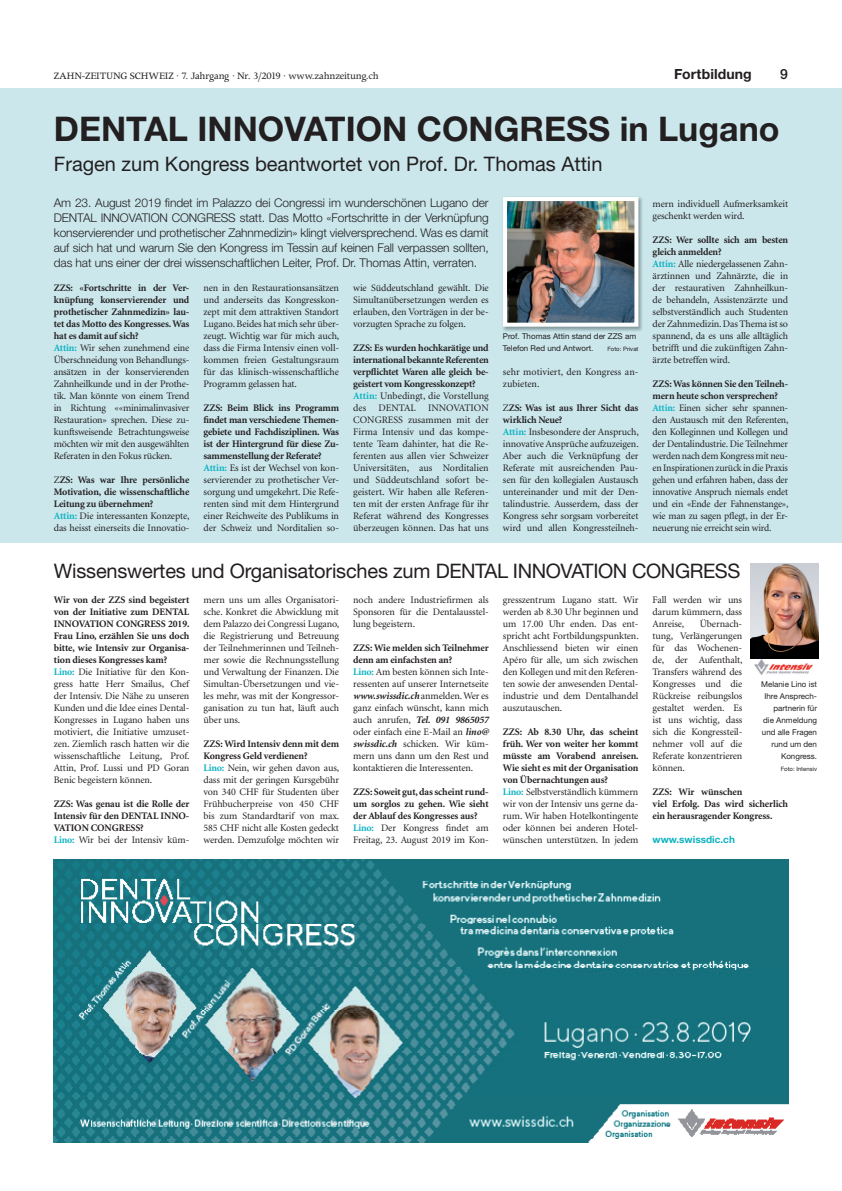
<style>
.page{position:relative;width:842px;height:1191px;background:#fff}
.page>*{position:absolute;margin:0;border:0;box-sizing:border-box;transform-origin:0 0}
.t1{font:700 34px "Helvetica Neue";color:#231f20}
.t2{font:20px "Helvetica Neue";letter-spacing:-.01em;color:#231f20}
.t3{font:700 14px "Helvetica Neue";letter-spacing:.005em;color:#231f20}
.t4{font:500 14px "Helvetica Neue";color:#231f20}
.t5{font:300 12px/15px "Helvetica Neue";letter-spacing:-.01em;color:#231f20;text-align:justify}
.t6{font:11px "Apollo";letter-spacing:-.02em;color:#231f20}
.t7{font:10px/12px "Minion";letter-spacing:-.01em;color:#231f20}
.t8{font:700 10px/12px "Minion";letter-spacing:-.01em;color:#231f20}
.t9{font:700 10px "Helvetica Neue";color:#0eb2c1}
.t10{font:8px/12px "Helvetica Neue";color:#231f20}
.t11{font:6px "Helvetica Neue";color:#231f20}
.s1{font-family:"Apollo MT SC"}
.s2{font-weight:700}
.s3{font-weight:700;color:#0eb2c1}
.s4{font-weight:400}
.s5{color:#0eb2c1}
.s6{font-weight:700;font-style:italic}
</style>
<div class="page">
<div style="left:0;top:88px;width:842px;height:455px;background:#cbe7ec"></div>
<img style="left:503px;top:197px;width:139px;height:134px">
<img style="left:508px;top:202px;width:125px;height:120px">
<div style="left:503px;top:197px;width:135px;height:130px;border:4px solid #fff"></div>
<img style="left:751px;top:563px;width:67px;height:95px">
<img style="left:755px;top:660px;width:58px;height:14px">
<img style="left:54px;top:859px;width:734px;height:284px">
<p class="t6" style="left:54px;top:70px;width:326px"><span class="s1">ZAHN-ZEITUNG SCHWEIZ ·</span> 7. Jahrgang · Nr. 3 / 2019 · www.zahnzeitung.ch</p>
<h3 class="t3" style="left:674px;top:66px;width:79px">Fortbildung</h3>
<h3 class="t4" style="left:780px;top:66px;width:9px">9</h3>
<h1 class="t1" style="left:54px;top:108px;width:727px">DENTAL INNOVATION CONGRESS in Lugano</h1>
<h2 class="t2" style="left:54px;top:152px;width:550px">Fragen zum Kongress beantwortet von Prof. Dr. Thomas Attin</h2>
<p class="t5" style="left:54px;top:195px;width:436px">Am 23. August 2019 findet im Palazzo dei Congressi im wunderschönen Lugano der DENTAL INNOVATION CONGRESS statt. Das Motto «Fortschritte in der Verknüpfung konservierender und prothetischer Zahnmedizin» klingt vielversprechend. Was es damit auf sich hat und warum Sie den Kongress im Tessin auf keinen Fall verpassen sollten, das hat uns einer der drei wissenschaftlichen Leiter, Prof. Dr. Thomas Attin, verraten.</p>
<p class="t7" style="left:653px;top:198px;width:137px">mern individuell Aufmerksamkeit geschenkt werden wird.</p>
<p class="t7" style="left:653px;top:234px;width:137px"><span class="s2">ZZS: Wer sollte sich am besten gleich anmelden?<br></span><span class="s3">Attin:</span> Alle niedergelassenen Zahn&shy;ärztinnen und Zahnärzte, die in der restaurativen Zahnheilkun&shy;de behandeln, Assistenzärzte und selbstverständlich auch Studenten der Zahnmedizin. Das Thema ist so spannend, da es uns alle alltäglich betrifft und die zukünftigen Zahn&shy;ärzte betreffen wird.</p>
<p class="t7" style="left:653px;top:378px;width:137px"><span class="s2">ZZS: Was können Sie den Teilneh&shy;mern heute schon versprechen?<br></span><span class="s3">Attin:</span> Einen sicher sehr spannen&shy;den Austausch mit den Referenten, den Kolleginnen und Kollegen und der Dentalindustrie. Die Teilnehmer werden nach dem Kongress mit neu&shy;en Inspirationen zurück in die Praxis gehen und erfahren haben, dass der innovative Anspruch niemals endet und ein «Ende der Fahnenstange», wie man zu sagen pflegt, in der Er&shy;neuerung nie erreicht sein wird.</p>
<p class="t7" style="left:54px;top:282px;width:137px"><span class="s2">ZZS: «Fortschritte in der Ver&shy;knüpfung konservierender und prothetischer Zahnmedizin» lau&shy;tet das Motto des Kongresses. Was hat es damit auf sich?<br></span><span class="s3">Attin:</span> Wir sehen zunehmend eine<br>Überschneidung von Behandlungs&shy;ansätzen in der konservierenden<br>Zahnheilkunde und in der Prothe&shy;tik. Man könnte von einem Trend in Richtung ««minimalinvasiver<br>Restauration» sprechen. Diese zu&shy;kunftsweisende Betrachtungsweise möchten wir mit den ausgewählten<br>Referaten in den Fokus rücken.</p>
<p class="t8" style="left:54px;top:474px;width:137px"><span class="s4">Z</span>ZS: Was war Ihre persönliche<br>Motivation, die wissenschaftliche<br>Leitung zu übernehmen?<br><span class="s5">Attin:</span> <span class="s4">Die interessanten Konzepte, das heisst einerseits die Innovatio-</span></p>
<p class="t7" style="left:204px;top:282px;width:137px;text-align:justify">nen in den Restaurationsansätzen und anderseits das Kongresskon&shy;zept mit dem attraktiven Standort Lugano. Beides hat mich sehr über&shy;zeugt. Wichtig war für mich auch, dass die Firma Intensiv einen voll&shy;kommen freien Gestaltungsraum für das klinisch-wissenschaftliche Programm gelassen hat.</p>
<p class="t7" style="left:204px;top:402px;width:137px"><span class="s2">ZZS: Beim Blick ins Programm findet man verschiedene Themen&shy;gebiete und Fachdisziplinen. Was ist der Hintergrund für diese Zu&shy;sammenstellung der Referate?<br></span><span class="s3">Attin:</span> Es ist der Wechsel von kon&shy;servierender zu prothetischer Ver&shy;sorgung und umgekehrt. Die Refe&shy;renten sind mit dem Hintergrund einer Reichweite des Publikums in der Schweiz und Norditalien so-</p>
<p class="t7" style="left:353px;top:282px;width:137px;text-align:justify">wie Süddeutschland gewählt. Die Simultanübersetzungen werden es erlauben, den Vorträgen in der be&shy;vorzugten Sprache zu folgen.</p>
<p class="t7" style="left:353px;top:342px;width:137px"><span class="s2">ZZS: Es wurden hochkarätige und international bekannte Referenten verpflichtet Waren alle gleich be&shy;geistert vom Kongresskonzept?<br></span><span class="s3">Attin:</span> Unbedingt, die Vorstellung des DENTAL INNOVATION<br>CONGRESS zusammen mit der<br>Firma Intensiv und das kompe&shy;tente Team dahinter, hat die Re&shy;ferenten aus allen vier Schweizer<br>Universitäten, aus Norditalien und Süddeutschland sofort be&shy;geistert. Wir haben alle Referen&shy;ten mit der ersten Anfrage für ihr<br>Referat während des Kongresses überzeugen können. Das hat uns</p>
<p class="t10" style="left:503px;top:330px;width:135px">Prof. Thomas Attin stand der ZZS am<br>Telefon Red und Antwort.</p>
<p class="t11" style="left:607px;top:345px;width:32px">Foto: Privat</p>
<p class="t7" style="left:503px;top:366px;width:137px">sehr motiviert, den Kongress an&shy;zubieten.</p>
<p class="t7" style="left:503px;top:402px;width:137px">Z<span class="s2">ZS: Was ist aus Ihrer Sicht das wirklich Neue?<br></span><span class="s3">Attin:</span> Insbesondere der Anspruch, innovative Ansprüche aufzuzeigen.<br>Aber auch die Verknüpfung der<br>Referate mit ausreichenden Pau&shy;sen für den kollegialen Austausch untereinander und mit der Den&shy;talindustrie. Ausserdem, dass der<br>Kongress sehr sorgsam vorbereitet wird und allen Kongressteilneh-</p>
<h2 class="t2" style="left:54px;top:559px;width:688px">Wissenswertes und Organisatorisches zum DENTAL INNOVATION CONGRESS</h2>
<p class="t7" style="left:54px;top:594px;width:137px"><span class="s2">Wir von der ZZS sind begeistert von der Initiative zum DENTAL<br>INNOVATION CONGRESS 2019.<br>Frau Lino, erzählen Sie uns doch bitte, wie Intensiv zur Organisa&shy;tion dieses Kongresses kam?<br></span><span class="s3">Lino:</span> Die Initiative für den Kon&shy;gress hatte Herr Smailus, Chef der Intensiv. Die Nähe zu unseren<br>Kunden und die Idee eines Dental-<br>Kongresses in Lugano haben uns motiviert, die Initiative umzuset&shy;zen. Ziemlich rasch hatten wir die wissenschaftliche Leitung, Prof.<br>Attin, Prof. Lussi und PD Goran<br>Benic begeistern können.</p>
<p class="t8" style="left:54px;top:798px;width:137px">ZZS: Was genau ist die Rolle der<br>Intensiv für den DENTAL INNO-<br>VATION CONGRESS?<br><span class="s5">Lino:</span> <span class="s4">Wir bei der Intensiv küm-</span></p>
<p class="t7" style="left:204px;top:594px;width:137px;text-align:justify">mern uns um alles Organisatori&shy;sche. Konkret die Abwicklung mit dem Palazzo dei Congressi Lugano, die Registrierung und Betreuung der Teilnehmerinnen und Teilneh&shy;mer sowie die Rechnungsstellung und Verwaltung der Finanzen. Die Simultan-Übersetzungen und vie&shy;les mehr, was mit der Kongressor&shy;ganisation zu tun hat, läuft auch über uns.</p>
<p class="t7" style="left:204px;top:738px;width:137px"><span class="s2">ZZS: Wird Intensiv denn mit dem<br>Kongress Geld verdienen?<br></span><span class="s3">Lino:</span> Nein, wir gehen davon aus, dass mit der geringen Kursgebühr von 340 CHF für Studenten über<br>Frühbucherpreise von 450 CHF bis zum Standardtarif von max.<br>585 CHF nicht alle Kosten gedeckt werden. Demzufolge möchten wir</p>
<p class="t7" style="left:353px;top:594px;width:137px;text-align:justify">noch andere Industriefirmen als Sponsoren für die Dentalausstel&shy;lung begeistern.</p>
<p class="t7" style="left:353px;top:642px;width:137px"><span class="s2">ZZS: Wie melden sich Teilnehmer denn am einfachsten an?<br></span><span class="s3">Lino:</span> Am besten können sich Inte&shy;ressenten auf unserer Internetseite <span class="s6">www.swissdic.ch</span> anmelden. Wer es ganz einfach wünscht, kann mich auch anrufen, <span class="s6">Tel. 091 9865057 </span>oder einfach eine E-Mail an <span class="s6">lino@ swissdic.ch</span> schicken. Wir küm&shy;mern uns dann um den Rest und kontaktieren die Interessenten.</p>
<p class="t8" style="left:353px;top:786px;width:137px">ZZS: Soweit gut, das scheint rund&shy;um sorglos zu gehen. Wie sieht der Ablauf des Kongresses aus?<br><span class="s5">Lino:</span> <span class="s4">Der Kongress findet am<br>Freitag, 23. August 2019 im Kon-</span></p>
<p class="t7" style="left:653px;top:594px;width:91px;text-align:justify">Fall werden wir uns darum kümmern, dass Anreise,</p>
<p class="t7" style="left:503px;top:594px;width:137px;text-align:justify">gresszentrum Lugano statt. Wir werden ab 8.30 Uhr beginnen und um 17.00 Uhr enden. Das ent&shy;spricht acht Fortbildungspunkten.<br>Anschliessend bieten wir einen Apéro für alle, um sich zwischen den Kollegen und mit den Referen&shy;ten sowie der anwesenden Dental&shy;industrie und dem Dentalhandel auszutauschen.</p>
<p class="t7" style="left:503px;top:726px;width:137px"><span class="s2">ZZS: Ab 8.30 Uhr, das scheint früh. Wer von weiter her kommt müsste am Vorabend anreisen.<br>Wie sieht es mit der Organisation von Übernachtungen aus?<br></span><span class="s3">Lino:</span> Selbstverständlich kümmern wir von der Intensiv uns gerne da&shy;rum. Wir haben Hotelkontingente oder können bei anderen Hotel&shy;wünschen unterstützen. In jedem</p>
<p class="t7" style="left:653px;top:618px;width:91px;text-align:justify;text-indent:47px">Übernach&shy;tung, Verlängerungen für das Wochenen&shy;de, der Aufenthalt, Transfers während des Kongresses und die Rückreise reibungslos gestaltet werden. Es ist uns wichtig, dass sich die Kongressteil&shy;nehmer voll auf die Referate konzentrieren können.</p>
<p class="t8" style="left:653px;top:786px;width:137px">ZZS: Wir wünschen<br>viel Erfolg. Das wird sicherlich ein herausragender Kongress.</p>
<p class="t9" style="left:653px;top:833px;width:84px">www.swissdic.ch</p>
<p class="t10" style="left:761px;top:678px;width:57px;text-align:right">Melanie Lino ist<br>Ihre Ansprech&shy;partnerin für die Anmeldung und alle Fragen rund um den<br>Kongress.</p>
<p class="t11" style="left:781px;top:765px;width:38px">Foto: Intensiv</p>
</div>
